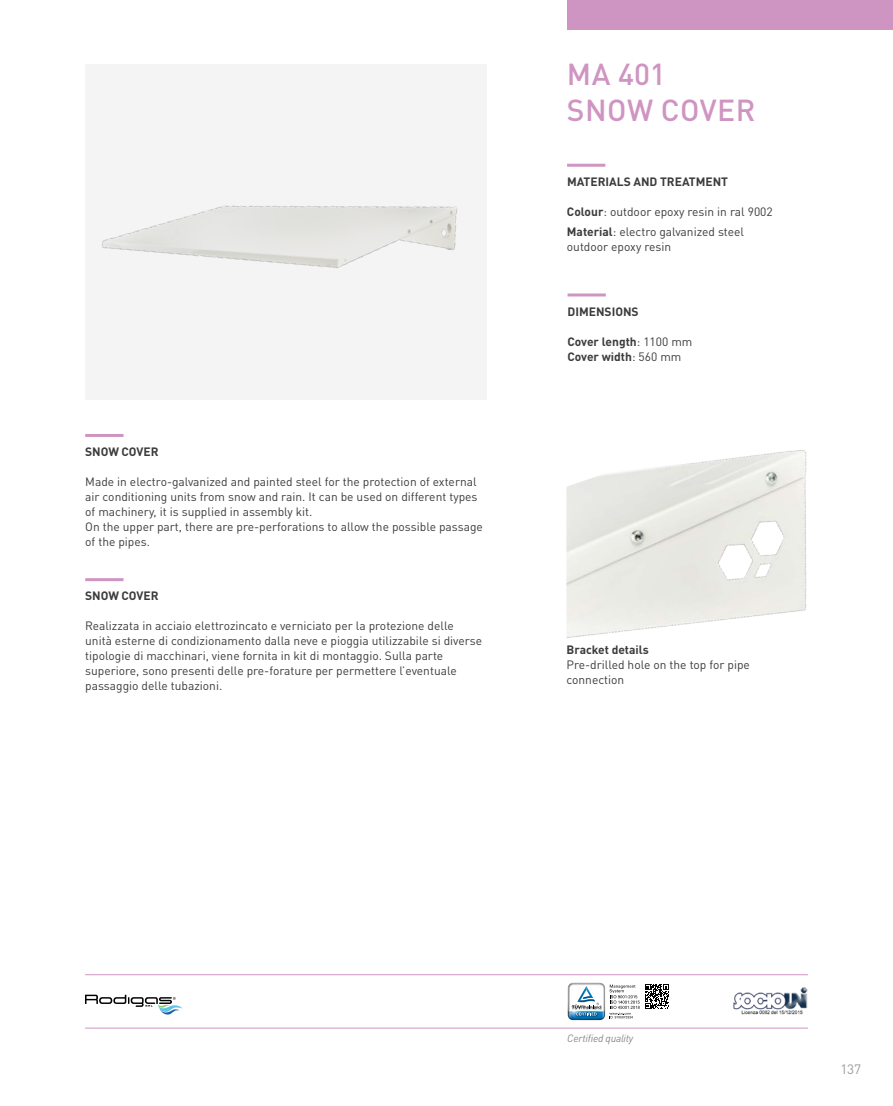
<style>
.page{position:relative;width:893px;height:1106px;background:#fff}
.page>*{position:absolute;margin:0;border:0;box-sizing:border-box;transform-origin:0 0}
.t1{font:500 30px/36px "DIN Pro";letter-spacing:.015em;color:#cf95c2}
.t2{font:13.5px "DIN Pro";color:#9d9d9c}
.t3{font:12px/15px "DIN Pro";color:#3c3c3b}
.t4{font:700 12px/15px "DIN Pro";color:#3c3c3b}
.t5{font:italic 10.5px "DIN Pro";letter-spacing:-.02em;color:#878787}
.s1{font-weight:700}
.s2{font-weight:400}
</style>
<div class="page">
<div style="left:567px;top:0;width:326px;height:30px;background:#cf95c2"></div>
<div style="left:85px;top:64px;width:402px;height:335px;background:#f4f4f4"></div>
<svg style="left:85px;top:994px;width:97px;height:20px"></svg>
<hr style="left:85px;top:974px;width:723px;height:1px;background:#cf95c2">
<hr style="left:85px;top:1027px;width:723px;height:1px;background:#cf95c2">
<hr style="left:567px;top:164px;width:38px;height:3px;background:#cf95c2">
<hr style="left:568px;top:293px;width:38px;height:3px;background:#cf95c2">
<img style="left:102px;top:205px;width:355px;height:63px">
<img style="left:566px;top:450px;width:241px;height:188px">
<img style="left:733px;top:987px;width:75px;height:28px">
<svg style="left:568px;top:982px;width:101px;height:38px"></svg>
<hr style="left:85px;top:434px;width:38px;height:3px;background:#cf95c2">
<hr style="left:85px;top:578px;width:38px;height:3px;background:#cf95c2">
<p class="t4" style="left:85px;top:443px;width:75px">SNOW COVER</p>
<p class="t3" style="left:85px;top:473px;width:399px">Made in electro-galvanized and painted steel for the protection of external air conditioning units from snow and rain. It can be used on different types of machinery, it is supplied in assembly kit.<br>On the upper part, there are pre-perforations to allow the possible passage of the pipes.</p>
<p class="t4" style="left:85px;top:587px;width:75px">SNOW COVER</p>
<p class="t3" style="left:85px;top:617px;width:398px">Realizzata in acciaio elettrozincato e verniciato per la protezione delle unità esterne di condizionamento dalla neve e pioggia utilizzabile si diverse tipologie di macchinari, viene fornita in kit di montaggio. Sulla parte superiore, sono presenti delle pre-forature per permettere l’eventuale passaggio delle tubazioni.</p>
<h1 class="t1" style="left:567px;top:53px;width:190px">MA 401<br>SNOW COVER</h1>
<p class="t4" style="left:567px;top:173px;width:163px">MATERIALS AND TREATMENT</p>
<p class="t3" style="left:567px;top:200px;width:207px;line-height:20.1px"><span class="s1">Colour</span>: outdoor epoxy resin in ral 9002<br><span class="s1">Material</span>: electro galvanized steel</p>
<p class="t3" style="left:567px;top:238px;width:106px">outdoor epoxy resin</p>
<p class="t4" style="left:567px;top:302px;width:73px">DIMENSIONS</p>
<p class="t4" style="left:567px;top:332px;width:127px">Cover length<span class="s2">: 1100 mm<br></span>Cover width<span class="s2">: 560 mm</span></p>
<p class="t4" style="left:566px;top:640px;width:84px">Bracket details</p>
<p class="t3" style="left:566px;top:656px;width:185px">Pre-drilled hole on the top for pipe connection</p>
<p class="t5" style="left:567px;top:1030px;width:67px">Certified quality</p>
<p class="t2" style="left:840px;top:1058px;width:22px">137</p>
</div>
